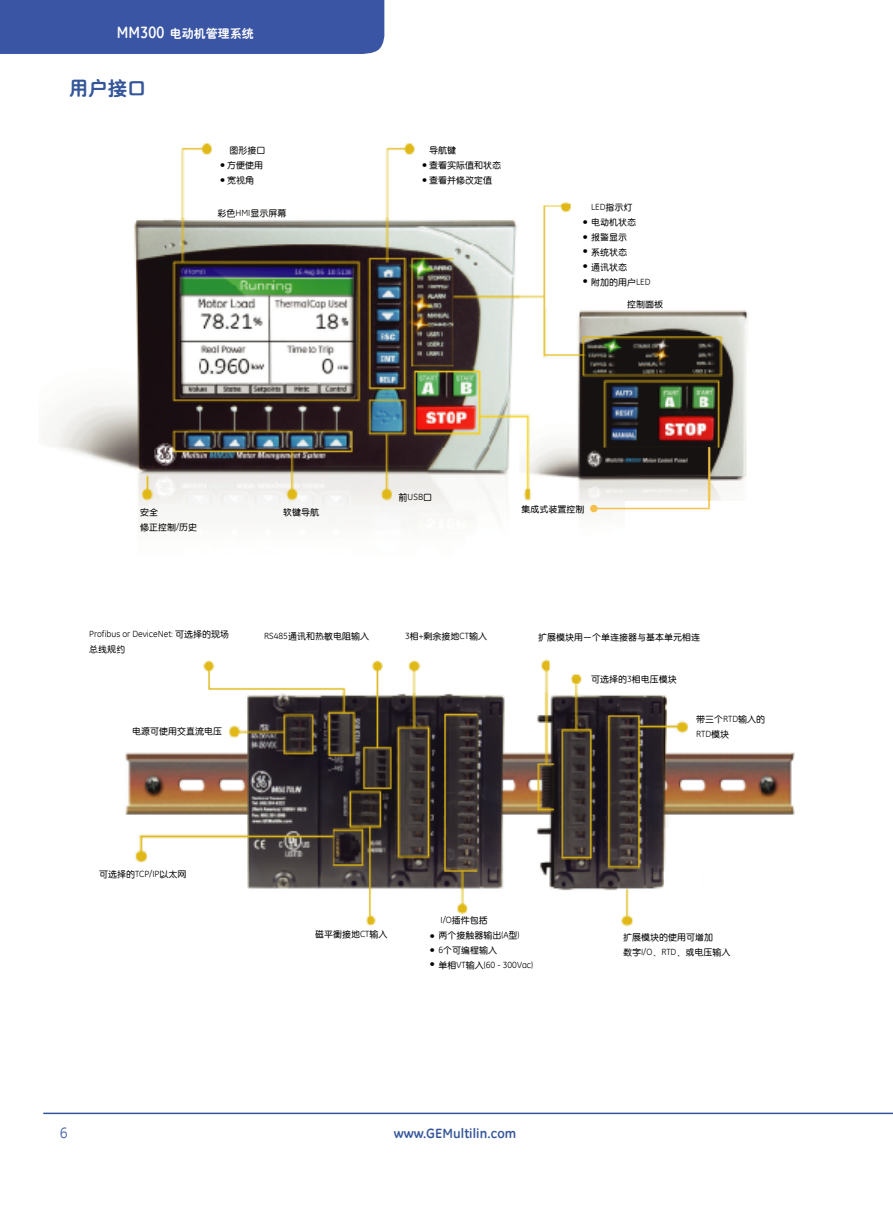
<style>
.page{position:relative;width:893px;height:1212px;background:#fff}
.page>*{position:absolute;margin:0;border:0;box-sizing:border-box;transform-origin:0 0}
.t1{font:19.5px "HY Cu Yuan J";color:#345599}
.t2{font:15px "GE Inspira";color:#3a55a5}
.t3{font:700 13.5px "GE Inspira";letter-spacing:.005em;color:#345599}
.t4{font:12px/14.7px "GE Inspira";color:#000;text-align:justify}
.t5{font:12px "HY Cu Yuan J";color:#fff}
.t6{font:9px/15px "HY Zhong Yuan J";color:#000}
.t7{font:9px "GE Inspira";color:#000}
.s1{font-family:"GE Inspira";font-weight:700;font-size:16.5px}
.s2{font-family:"GE Inspira"}
.s3{font-family:"HY Zhong Yuan J"}
</style>
<div class="page">
<hr style="left:43px;top:1112px;width:850px;height:2px;background:#345599">
<img style="left:125px;top:659px;width:670px;height:268px">
<img style="left:51px;top:143px;width:697px;height:376px">
<div style="left:0;top:0;width:384px;height:54px;background:#3b55a5"></div>
<div style="left:625px;top:501px;width:122px;height:49px;background:#fff"></div>
<hr style="left:708px;top:447px;width:2px;height:62px;background:#f4c14e">
<hr style="left:593px;top:508px;width:115px;height:1px;background:#f4c14e">
<div style="left:590px;top:505px;width:8px;height:7px;background:#f4c14e;border-radius:50%"></div>
<h3 class="t5" style="left:117px;top:27px;width:139px"><span class="s1">MM300</span> 电动机管理系统</h3>
<h1 class="t1" style="left:69px;top:78px;width:79px">用户接口</h1>
<p class="t6" style="left:227px;top:142px;width:40px">图形接口方便使用宽视角</p>
<p class="t6" style="left:429px;top:142px;width:73px">导航键<br>查看实际值和状态查看并修改定值</p>
<h3 class="t4" style="left:220px;top:157px;width:7px">• •</h3>
<h3 class="t4" style="left:422px;top:157px;width:7px">• •</h3>
<p class="t6" style="left:217px;top:206px;width:70px">彩色<span class="s2">HMI</span>显示屏幕</p>
<p class="t7" style="left:591px;top:201px;width:43px">LED<span class="s3">指示灯</span></p>
<p class="t6" style="left:591px;top:214px;width:61px">电动机状态<br>报警显示<br>系统状态<br>通讯状态<br>附加的用户<span class="s2">LED</span></p>
<h3 class="t4" style="left:582px;top:215px;width:7px">• • • • •</h3>
<p class="t6" style="left:627px;top:297px;width:37px">控制面板</p>
<p class="t6" style="left:140px;top:505px;width:59px">安全<br>修正控制<span class="s2">/</span>历史</p>
<p class="t6" style="left:283px;top:505px;width:37px">软键导航</p>
<p class="t7" style="left:399px;top:491px;width:35px"><span class="s3">前</span>USB<span class="s3">口</span></p>
<p class="t6" style="left:521px;top:501px;width:64px">集成式装置控制</p>
<p class="t7" style="left:89px;top:628px;width:141px">Profibus or DeviceNet: <span class="s3">可选择的现场</span></p>
<p class="t6" style="left:89px;top:641px;width:37px">总线规约</p>
<p class="t6" style="left:132px;top:724px;width:91px">电源可使用交直流电压</p>
<p class="t6" style="left:264px;top:629px;width:106px"><span class="s2">RS485</span>通讯和热敏电阻输入</p>
<p class="t6" style="left:405px;top:629px;width:84px"><span class="s2">3</span>相<span class="s2">+</span>剩余接地<span class="s2">CT</span>输入</p>
<p class="t6" style="left:538px;top:630px;width:163px">扩展模块用一个单连接器与基本单元相连</p>
<p class="t6" style="left:591px;top:672px;width:87px">可选择的<span class="s2">3</span>相电压模块</p>
<p class="t6" style="left:696px;top:712px;width:71px">带三个<span class="s2">RTD</span>输入的</p>
<p class="t7" style="left:696px;top:728px;width:35px">RTD<span class="s3">模块</span></p>
<p class="t6" style="left:99px;top:867px;width:89px">可选择的<span class="s2">TCP/IP</span>以太网</p>
<h2 class="t2" style="left:60px;top:1123px;width:9px">6</h2>
<p class="t6" style="left:438px;top:913px;width:82px"><span class="s2">I/O</span>插件包括<br>两个接触器输出<span class="s2">(A</span>型<span class="s2">)<br>6</span>个可编程输入</p>
<p class="t7" style="left:438px;top:959px;width:96px"><span class="s3">单相</span>VT<span class="s3">输入</span>(60 - 300Vac)</p>
<p class="t6" style="left:315px;top:927px;width:74px">磁平衡接地<span class="s2">CT</span>输入</p>
<p class="t6" style="left:623px;top:930px;width:109px">扩展模块的使用可增加<br>数字<span class="s2">I/O</span>、<span class="s2">RTD</span>、或电压输入</p>
<h3 class="t4" style="left:429px;top:929px;width:7px;line-height:14px">• • •</h3>
<h3 class="t3" style="left:394px;top:1125px;width:124px">www.GEMultilin.com</h3>
</div>
